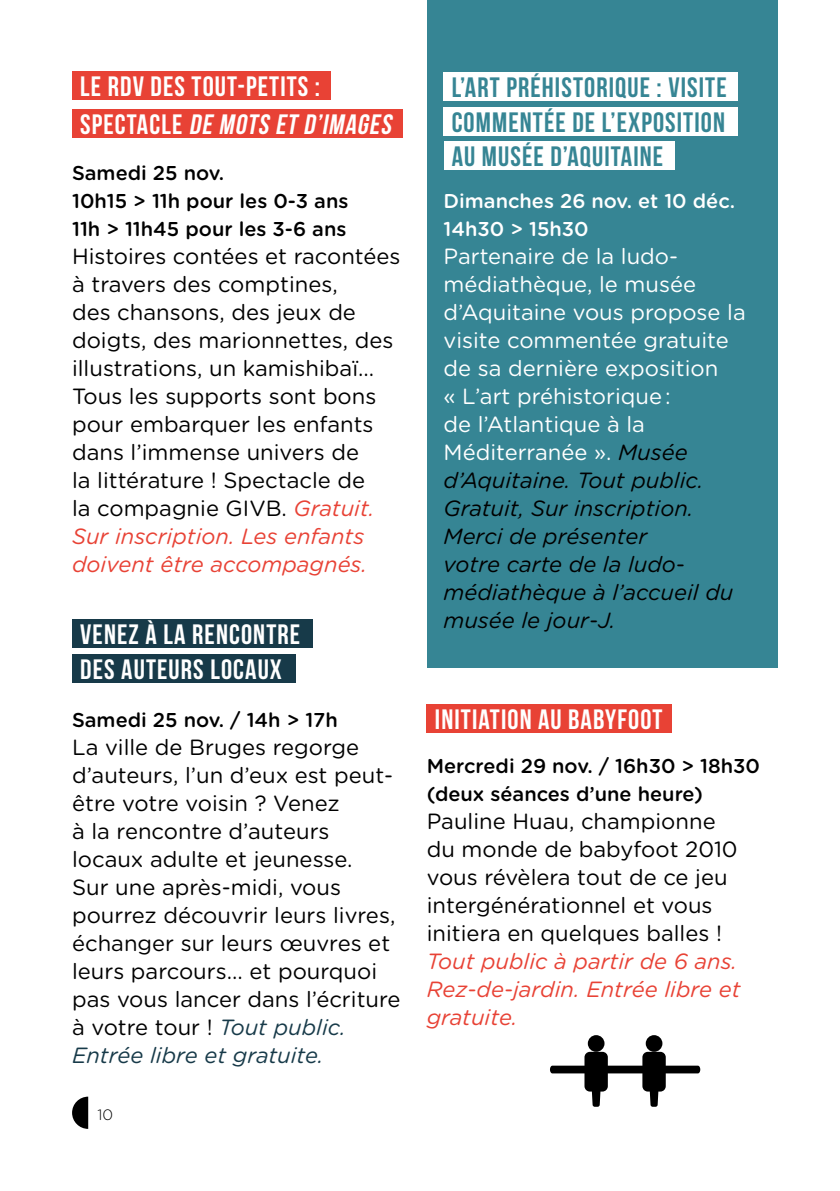
<style>
.page{position:relative;width:840px;height:1191px;background:#fff}
.page>*{position:absolute;margin:0;border:0;box-sizing:border-box;transform-origin:0 0}
.t1{font:28px/34.6px "Bebas Neue";letter-spacing:.04em;color:#fff}
.t2{font:28px/34.6px "Bebas Neue";letter-spacing:.04em;color:#368594;text-align:justify}
.t3{font:italic 28px "Bebas Neue";color:#fff}
.t4{font:22px/28px "Gotham Rounded";color:#000}
.t5{font:22px/28px "Gotham Rounded";color:#fff}
.t6{font:italic 22px/28px "Gotham Rounded";color:#e84235}
.t7{font:500 20px/28px "Gotham Rounded";color:#000}
.t8{font:500 20px/28px "Gotham Rounded";color:#fff}
.t9{font:300 15px "Gotham Rounded";color:#000}
.s1{font-style:normal}
.s2{font-style:italic;color:#e84235}
.s3{font-style:italic;color:#173a49}
.s4{font-style:italic;color:#000}
</style>
<div class="page">
<div style="left:426px;top:0;width:351px;height:668px;background:#368594"></div>
<svg style="left:72px;top:1096px;width:16px;height:32px"></svg>
<div style="left:72px;top:109px;width:331px;height:29px;background:#e84235"></div>
<div style="left:72px;top:71px;width:258px;height:29px;background:#e84235"></div>
<div style="left:72px;top:619px;width:240px;height:29px;background:#173a49"></div>
<div style="left:72px;top:653px;width:223px;height:29px;background:#173a49"></div>
<div style="left:443px;top:72px;width:294px;height:29px;background:#fff"></div>
<div style="left:443px;top:107px;width:294px;height:28px;background:#fff"></div>
<div style="left:443px;top:141px;width:231px;height:29px;background:#fff"></div>
<div style="left:426px;top:704px;width:245px;height:29px;background:#e84235"></div>
<svg style="left:550px;top:1051px;width:150px;height:55px"></svg>
<div style="left:587px;top:1035px;width:17px;height:16px;background:#000;border-radius:50%"></div>
<div style="left:645px;top:1035px;width:17px;height:16px;background:#000;border-radius:50%"></div>
<p class="t1" style="left:80px;top:68px;width:241px">LE RDV DES TOUT-PETITS :</p>
<p class="t3" style="left:80px;top:109px;width:317px"><span class="s1">S P E C TA C L E</span> DE MOTS ET D’IMAGES</p>
<p class="t7" style="left:72px;top:158px;width:278px">Samedi 25 nov.<br>10h15 &gt; 11h pour les 0-3 ans<br>11h &gt; 11h45 pour les 3-6 ans</p>
<p class="t4" style="left:72px;top:241px;width:330px">Histoires contées et racontées à travers des comptines,<br>des chansons, des jeux de doigts, des marionnettes, des illustrations, un kamishibaï...<br>Tous les supports sont bons pour embarquer les enfants dans l’immense univers de<br>la littérature ! Spectacle de<br>la compagnie GIVB. <span class="s2">Gratuit.<br>Sur inscription. Les enfants doivent être accompagnés.</span></p>
<p class="t1" style="left:80px;top:616px;width:221px">VENEZ À LA RENCONTRE<br>DES AUTEURS LOCAUX</p>
<p class="t7" style="left:72px;top:705px;width:267px">Samedi 25 nov. / 14h &gt; 17h</p>
<p class="t4" style="left:72px;top:732px;width:330px">La ville de Bruges regorge d’auteurs, l’un d’eux est peut&shy;être votre voisin ? Venez<br>à la rencontre d’auteurs locaux adulte et jeunesse.<br>Sur une après-midi, vous pourrez découvrir leurs livres, échanger sur leurs œuvres et leurs parcours... et pourquoi pas vous lancer dans l’écriture à votre tour ! <span class="s3">Tout public.<br>Entrée libre et gratuite.</span></p>
<p class="t9" style="left:98px;top:1105px;width:17px">10</p>
<p class="t2" style="left:451px;top:70px;width:276px">L’ART PRÉHISTORIQUE : VISITE COMMENTÉE DE L’EXPOSITION AU MUSÉE D’AQUITAINE</p>
<p class="t8" style="left:443px;top:186px;width:293px">Dimanches 26 nov. et 10 déc.<br>14h30 &gt; 15h30</p>
<p class="t5" style="left:443px;top:241px;width:303px">Partenaire de la ludo&shy;médiathèque, le musée d’Aquitaine vous propose la visite commentée gratuite de sa dernière exposition<br>« L’art préhistorique :<br>de l’Atlantique à la<br>Méditerranée ». <span class="s4">Musée d’Aquitaine. Tout public.<br>Gratuit, Sur inscription.<br>Merci de présenter<br>votre carte de la ludo&shy;médiathèque à l’accueil du musée le jour-J.</span></p>
<p class="t1" style="left:434px;top:701px;width:229px">INITIATION AU BABYFOOT</p>
<p class="t7" style="left:426px;top:750px;width:334px">Mercredi 29 nov. / 16h30 &gt; 18h30 (deux séances d’une heure)</p>
<p class="t4" style="left:426px;top:805px;width:312px">Pauline Huau, championne du monde de babyfoot 2010 vous révèlera tout de ce jeu intergénérationnel et vous initiera en quelques balles !</p>
<p class="t6" style="left:426px;top:946px;width:315px">Tout public à partir de 6 ans.<br>Rez-de-jardin. Entrée libre et gratuite.</p>
</div>
